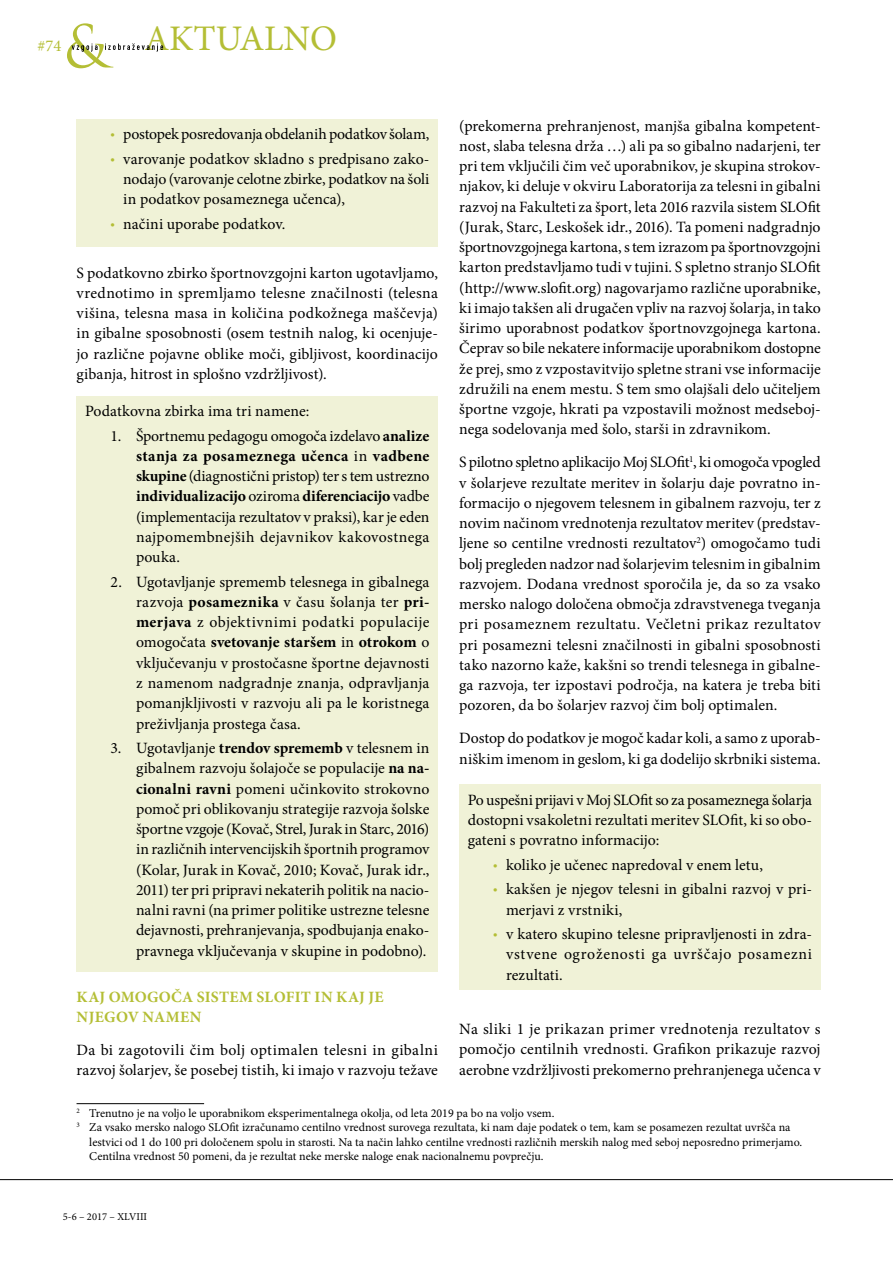
<style>
.page{position:relative;width:893px;height:1263px;background:#fff}
.page>*{position:absolute;margin:0;border:0;box-sizing:border-box;transform-origin:0 0}
.t1{font:36px "Minion Pro";color:#b4be35}
.t2{font:16.5px "Minion Pro";color:#b4be35}
.t3{font:15.75px/20.2px "Minion Pro";letter-spacing:.005em;color:#000;text-align:justify}
.t4{font:15.75px "Minion Pro";letter-spacing:-.015em;color:#000}
.t5{font:700 15.75px "Minion Pro";letter-spacing:.015em;color:#b4be35}
.t6{font:12px "Minion Pro";color:#000}
.t7{font:10.5px "Minion Pro";color:#000}
.s1{font-family:"Myriad Pro";color:#b4be35}
.s2{font-weight:700}
</style>
<div class="page">
<hr style="left:0;top:1179px;width:893px;height:1px;background:#000">
<hr style="left:77px;top:1103px;width:127px;height:1px;background:#000">
<div style="left:77px;top:119px;width:361px;height:128px;background:#f0f2d7"></div>
<div style="left:77px;top:396px;width:361px;height:576px;background:#f0f2d7"></div>
<svg style="left:67px;top:23px;width:96px;height:45px"></svg>
<div style="left:459px;top:785px;width:362px;height:205px;background:#f0f2d7"></div>
<p class="t2" style="left:38px;top:35px;width:25px">#74</p>
<h1 class="t1" style="left:144px;top:14px;width:194px">AKTUALNO</h1>
<p class="t4" style="left:111px;top:124px;width:320px"><span class="s1">•</span> postopek posredovanja obdelanih podatkov šolam,</p>
<p class="t3" style="left:123px;top:149px;width:308px;text-indent:-13px"><span class="s1">•</span> varovanje podatkov skladno s predpisano zako&shy;nodajo (varovanje celotne zbirke, podatkov na šoli in podatkov posameznega učenca),</p>
<p class="t3" style="left:111px;top:214px;width:176px"><span class="s1">•</span> načini uporabe podatkov.</p>
<p class="t3" style="left:77px;top:263px;width:363px">S podatkovno zbirko športnovzgojni karton ugotavljamo, vrednotimo in spremljamo telesne značilnosti (telesna višina, telesna masa in količina podkožnega maščevja) in gibalne sposobnosti (osem testnih nalog, ki ocenjuje&shy;jo različne pojavne oblike moči, gibljivost, koordinacijo gibanja, hitrost in splošno vzdržljivost).</p>
<p class="t3" style="left:85px;top:401px;width:226px">Podatkovna zbirka ima tri namene:</p>
<p class="t3" style="left:136px;top:426px;width:295px;text-indent:-25px">1. Športnemu pedagogu omogoča izdelavo <span class="s2">analize stanja za posameznega učenca</span> in <span class="s2">vadbene skupine</span> (diagnostični pristop) ter s tem ustrezno <span class="s2">individualizacijo</span> oziroma <span class="s2">diferenciacijo</span> vadbe (implementacija rezultatov v praksi), kar je eden najpomembnejših dejavnikov kakovostnega pouka.</p>
<p class="t3" style="left:136px;top:572px;width:295px;text-indent:-26px">2. Ugotavljanje sprememb telesnega in gibalnega razvoja <span class="s2">posameznika</span> v času šolanja ter <span class="s2">pri&shy;merjava</span> z objektivnimi podatki populacije omogočata <span class="s2">svetovanje staršem</span> in <span class="s2">otrokom</span> o vključevanju v prostočasne športne dejavnosti z namenom nadgradnje znanja, odpravljanja pomanjkljivosti v razvoju ali pa le koristnega preživljanja prostega časa.</p>
<p class="t3" style="left:136px;top:738px;width:295px;text-indent:-25px">3. Ugotavljanje <span class="s2">trendov sprememb</span> v telesnem in gibalnem razvoju šolajoče se populacije <span class="s2">na na&shy;cionalni ravni</span> pomeni učinkovito strokovno pomoč pri oblikovanju strategije razvoja šolske športne vzgoje (Kovač, Strel, Jurak in Starc, 2016) in različnih intervencijskih športnih programov (Kolar, Jurak in Kovač, 2010; Kovač, Jurak idr., 2011) ter pri pripravi nekaterih politik na nacio&shy;nalni ravni (na primer politike ustrezne telesne dejavnosti, prehranjevanja, spodbujanja enako&shy;pravnega vključevanja v skupine in podobno).</p>
<p class="t5" style="left:77px;top:985px;width:219px">KAJ OMOGOČA SISTEM SLOfit</p>
<p class="t5" style="left:315px;top:985px;width:71px">IN KAJ JE</p>
<p class="t5" style="left:77px;top:1006px;width:126px">NJEGOV NAMEN</p>
<p class="t3" style="left:77px;top:1040px;width:363px">Da bi zagotovili čim bolj optimalen telesni in gibalni razvoj šolarjev, še posebej tistih, ki imajo v razvoju težave</p>
<p class="t3" style="left:459px;top:115px;width:363px">(prekomerna prehranjenost, manjša gibalna kompetent&shy;nost, slaba telesna drža …) ali pa so gibalno nadarjeni, ter pri tem vključili čim več uporabnikov, je skupina strokov&shy;njakov, ki deluje v okviru Laboratorija za telesni in gibalni razvoj na Fakulteti za šport, leta 2016 razvila sistem SLOfit (Jurak, Starc, Leskošek idr., 2016). Ta pomeni nadgradnjo športnovzgojnega kartona, s tem izrazom pa športnovzgojni karton predstavljamo tudi v tujini. S spletno stranjo SLOfit (http://www.slofit.org) nagovarjamo različne uporabnike, ki imajo takšen ali drugačen vpliv na razvoj šolarja, in tako širimo uporabnost podatkov športnovzgojnega kartona.<br>Čeprav so bile nekatere informacije uporabnikom dostopne že prej, smo z vzpostavitvijo spletne strani vse informacije združili na enem mestu. S tem smo olajšali delo učiteljem športne vzgoje, hkrati pa vzpostavili možnost medseboj&shy;nega sodelovanja med šolo, starši in zdravnikom.</p>
<p class="t3" style="left:459px;top:452px;width:363px">S pilotno spletno aplikacijo Moj SLOfit<sup>1</sup>, ki omogoča vpogled v šolarjeve rezultate meritev in šolarju daje povratno in&shy;formacijo o njegovem telesnem in gibalnem razvoju, ter z novim načinom vrednotenja rezultatov meritev (predstav&shy;ljene so centilne vrednosti rezultatov<sup>2</sup>) omogočamo tudi bolj pregleden nadzor nad šolarjevim telesnim in gibalnim razvojem. Dodana vrednost sporočila je, da so za vsako mersko nalogo določena območja zdravstvenega tveganja pri posameznem rezultatu. Večletni prikaz rezultatov pri posamezni telesni značilnosti in gibalni sposobnosti tako nazorno kaže, kakšni so trendi telesnega in gibalne&shy;ga razvoja, ter izpostavi področja, na katera je treba biti pozoren, da bo šolarjev razvoj čim bolj optimalen.</p>
<p class="t3" style="left:459px;top:728px;width:363px">Dostop do podatkov je mogoč kadar koli, a samo z uporab&shy;niškim imenom in geslom, ki ga dodelijo skrbniki sistema.</p>
<p class="t3" style="left:468px;top:790px;width:346px">Po uspešni prijavi v Moj SLOfit so za posameznega šolarja dostopni vsakoletni rezultati meritev SLOfit, ki so obo&shy;gateni s povratno informacijo:</p>
<p class="t3" style="left:493px;top:855px;width:271px"><span class="s1">•</span> koliko je učenec napredoval v enem letu,</p>
<p class="t3" style="left:506px;top:879px;width:308px;text-indent:-13px"><span class="s1">•</span> kakšen je njegov telesni in gibalni razvoj v pri&shy;merjavi z vrstniki,</p>
<p class="t3" style="left:506px;top:924px;width:308px;text-indent:-13px"><span class="s1">•</span> v katero skupino telesne pripravljenosti in zdra&shy;vstvene ogroženosti ga uvrščajo posamezni rezultati.</p>
<p class="t3" style="left:459px;top:1019px;width:363px">Na sliki 1 je prikazan primer vrednotenja rezultatov s pomočjo centilnih vrednosti. Grafikon prikazuje razvoj aerobne vzdržljivosti prekomerno prehranjenega učenca v</p>
<p class="t6" style="left:77px;top:1105px;width:479px"><sup>2</sup> Trenutno je na voljo le uporabnikom eksperimentalnega okolja, od leta 2019 pa bo na voljo vsem.</p>
<p class="t6" style="left:77px;top:1119px;width:715px"><sup>3</sup> Za vsako mersko nalogo SLOfit izračunamo centilno vrednost surovega rezultata, ki nam daje podatek o tem, kam se posamezen rezultat uvršča na</p>
<p class="t6" style="left:89px;top:1134px;width:714px">lestvici od 1 do 100 pri določenem spolu in starosti. Na ta način lahko centilne vrednosti različnih merskih nalog med seboj neposredno primerjamo.</p>
<p class="t6" style="left:89px;top:1148px;width:456px">Centilna vrednost 50 pomeni, da je rezultat neke merske naloge enak nacionalnemu povprečju.</p>
<p class="t7" style="left:63px;top:1210px;width:86px">5-6 – 2017 – XLVIII</p>
</div>
